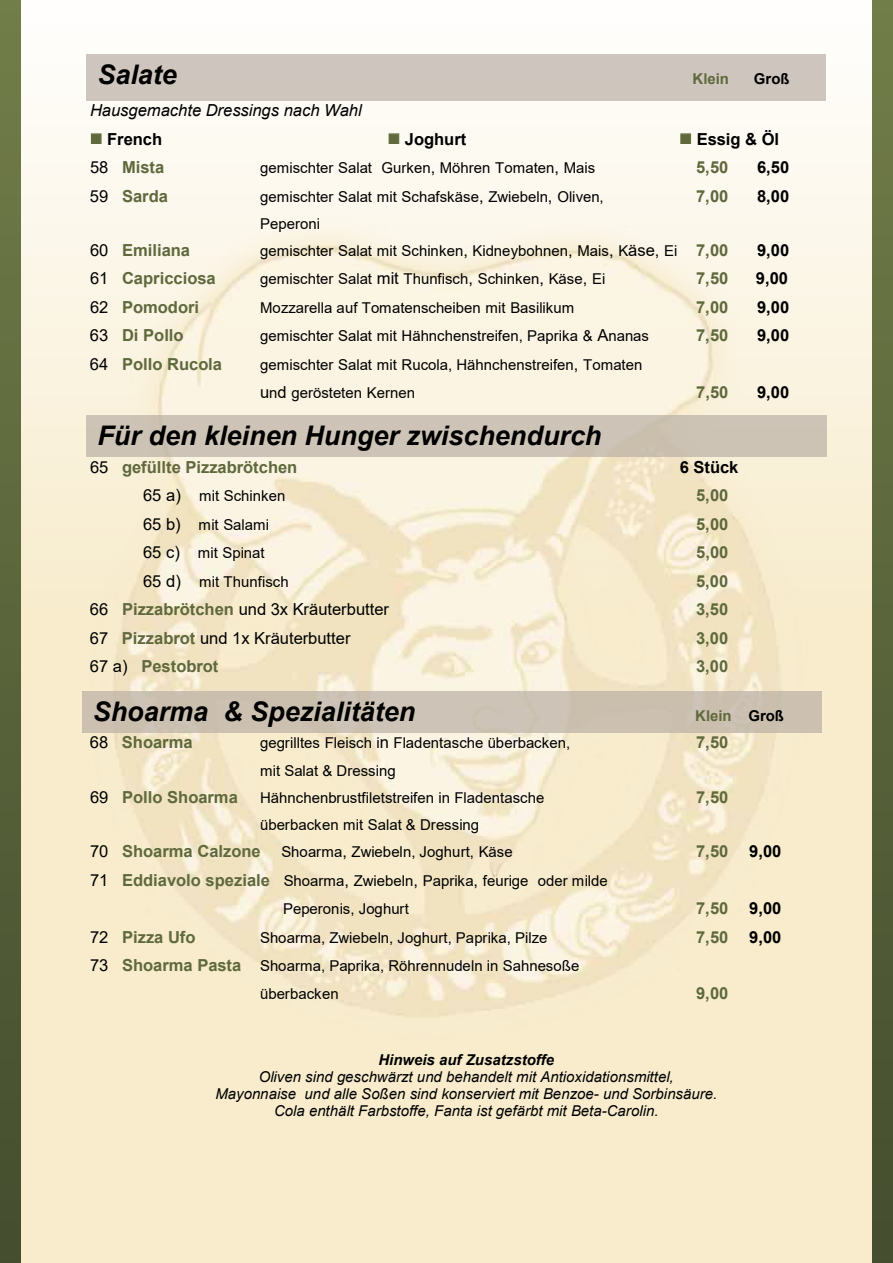
<style>
.page{position:relative;width:893px;height:1263px;background:#fff}
.page>*{position:absolute;margin:0;border:0;box-sizing:border-box;transform-origin:0 0}
.t1{font:italic 700 27px "Arial";color:#000}
.t2{font:700 16.5px "Arial";color:#5f693c}
.t3{font:700 16.5px "Arial";color:#000}
.t4{font:16.5px "Arial";color:#000}
.t5{font:italic 16.5px "Arial";color:#000}
.t6{font:15px/28.5px "Arial";color:#000}
.t7{font:italic 15px/17.2px "Arial";color:#000;text-align:center}
.t8{font:italic 700 15px "Arial";letter-spacing:.005em;color:#000}
.t9{font:700 15px "Arial";color:#5f693c}
.t10{font:700 15px "Arial";color:#000}
.s1{color:#5f693c}
.s2{font-weight:400;color:#000}
.s3{font-size:16.5px}
.s4{font-weight:700;font-size:16.5px;color:#5f693c}
.s5{font-weight:700;color:#5f693c}
.s6{color:#000}
</style>
<div class="page">
<div style="left:0;top:0;width:21px;height:1263px;background:linear-gradient(to bottom,#717d48,#444d2e)"></div>
<div style="left:872px;top:0;width:21px;height:1263px;background:linear-gradient(to bottom,#717d48,#444d2e)"></div>
<div style="left:82px;top:690px;width:739px;height:42px;background:#ccc1b1"></div>
<div style="left:87px;top:54px;width:739px;height:46px;background:#cec6be"></div>
<div style="left:87px;top:415px;width:740px;height:42px;background:#cdc4b7"></div>
<h1 class="t1" style="left:97px;top:57px;width:81px">Salate</h1>
<p class="t9" style="left:692px;top:69px;width:38px">Klein</p>
<p class="t10" style="left:754px;top:69px;width:37px">Groß</p>
<p class="t5" style="left:90px;top:100px;width:273px">Hausgemachte Dressings nach Wahl</p>
<p class="t3" style="left:90px;top:127px;width:74px"><span class="s1">■</span> French</p>
<p class="t3" style="left:388px;top:127px;width:80px"><span class="s1">■</span> Joghurt</p>
<p class="t3" style="left:680px;top:127px;width:101px"><span class="s1">■</span> Essig &amp; Öl</p>
<p class="t2" style="left:90px;top:156px;width:76px"><span class="s2">58</span> Mista</p>
<p class="t6" style="left:260px;top:153px;width:337px">gemischter Salat Gurken<span class="s3">,</span> Möhren Tomaten<span class="s3">,</span> Mais</p>
<p class="t2" style="left:696px;top:156px;width:34px">5,50</p>
<p class="t3" style="left:757px;top:156px;width:34px">6,50</p>
<p class="t2" style="left:90px;top:184px;width:79px"><span class="s2">59</span> Sarda</p>
<p class="t6" style="left:260px;top:182px;width:345px">gemischter Salat mit Schafskäse<span class="s3">,</span> Zwiebeln<span class="s3">,</span> Oliven,</p>
<p class="t2" style="left:696px;top:184px;width:34px">7,00</p>
<p class="t3" style="left:757px;top:184px;width:34px">8,00</p>
<p class="t6" style="left:260px;top:209px;width:62px">Peperoni</p>
<p class="t2" style="left:90px;top:238px;width:102px"><span class="s2">60</span> Emiliana</p>
<p class="t6" style="left:260px;top:236px;width:470px">gemischter Salat mit Schinken<span class="s3">,</span> Kidneybohnen<span class="s3">,</span> Mais<span class="s3">,</span> K<span class="s3">äse,</span> Ei <span class="s4">7,00</span></p>
<p class="t3" style="left:757px;top:238px;width:34px">9,00</p>
<p class="t2" style="left:90px;top:267px;width:127px"><span class="s2">61</span> Capricciosa</p>
<p class="t6" style="left:260px;top:265px;width:347px">gemischter Salat <span class="s3">mit</span> Thunfisch<span class="s3">,</span> Schinken<span class="s3">,</span> Käse<span class="s3">,</span> Ei</p>
<p class="t2" style="left:696px;top:267px;width:34px">7,50</p>
<p class="t3" style="left:756px;top:267px;width:34px">9,00</p>
<p class="t2" style="left:90px;top:295px;width:111px"><span class="s2">62</span> Pomodori</p>
<p class="t6" style="left:260px;top:293px;width:316px">Mozzarella auf Tomatenscheiben mit Basilikum</p>
<p class="t2" style="left:696px;top:295px;width:34px">7,00</p>
<p class="t3" style="left:757px;top:295px;width:34px">9,00</p>
<p class="t2" style="left:90px;top:324px;width:95px"><span class="s2">63</span> Di Pollo</p>
<p class="t6" style="left:260px;top:322px;width:390px">gemischter Salat mit Hähnchenstreifen, Paprika &amp; <span class="s3">A</span>nanas</p>
<p class="t2" style="left:696px;top:324px;width:34px">7,50</p>
<p class="t3" style="left:757px;top:324px;width:34px">9,00</p>
<p class="t2" style="left:90px;top:352px;width:134px"><span class="s2">64</span> Pollo Rucola</p>
<p class="t6" style="left:260px;top:350px;width:384px">gemischter Salat mit Rucola, Hähnchenstreifen<span class="s3">,</span> Tomaten <span class="s3">u</span>n<span class="s3">d</span> gerösteten Kernen</p>
<p class="t2" style="left:696px;top:381px;width:34px">7,50</p>
<p class="t3" style="left:757px;top:381px;width:34px">9,00</p>
<h1 class="t1" style="left:97px;top:418px;width:505px">Für den kleinen Hunger zwischendurch</h1>
<p class="t2" style="left:90px;top:455px;width:209px"><span class="s2">65</span> gefüllte Pizzabrötchen</p>
<p class="t3" style="left:680px;top:455px;width:60px">6 Stück</p>
<p class="t6" style="left:143px;top:482px;width:144px"><span class="s3">65 a)</span> mit Schinken</p>
<p class="t2" style="left:696px;top:484px;width:34px">5,00</p>
<p class="t6" style="left:143px;top:510px;width:128px"><span class="s3">65 b)</span> mit Salami</p>
<p class="t2" style="left:696px;top:512px;width:34px">5,00</p>
<p class="t6" style="left:143px;top:539px;width:123px"><span class="s3">65 c)</span> mit Spinat</p>
<p class="t2" style="left:696px;top:541px;width:34px">5,00</p>
<p class="t6" style="left:143px;top:567px;width:147px"><span class="s3">65 d)</span> mit Thunfisch</p>
<p class="t2" style="left:696px;top:569px;width:34px">5,00</p>
<p class="t4" style="left:90px;top:598px;width:301px">66 <span class="s5">Pizzabrötchen</span> und 3x Kräuterbutter</p>
<p class="t2" style="left:696px;top:598px;width:34px">3,50</p>
<p class="t4" style="left:90px;top:626px;width:262px">67 <span class="s5">Pizzabrot</span> und 1x Kräuterbutter</p>
<p class="t2" style="left:696px;top:626px;width:34px">3,00</p>
<p class="t2" style="left:90px;top:655px;width:130px"><span class="s2">67 a)</span> Pestobrot</p>
<p class="t2" style="left:696px;top:655px;width:34px">3,00</p>
<h1 class="t1" style="left:93px;top:693px;width:324px">Shoarma &amp; Spezialitäten</h1>
<p class="t9" style="left:695px;top:705px;width:90px">Klein <span class="s6">Groß</span></p>
<p class="t2" style="left:90px;top:731px;width:104px"><span class="s2">68</span> Shoarma</p>
<p class="t6" style="left:260px;top:729px;width:312px">gegrilltes Fleisch i<span class="s3">n</span> Fladentasche überbacken,</p>
<p class="t2" style="left:696px;top:731px;width:34px">7,50</p>
<p class="t6" style="left:260px;top:756px;width:137px">mit Salat &amp; Dressing</p>
<p class="t2" style="left:90px;top:785px;width:149px"><span class="s2">69</span> Pollo Shoarma</p>
<p class="t6" style="left:260px;top:783px;width:286px">Hähnchenbrustfiletstreifen in Fladentasche</p>
<p class="t2" style="left:696px;top:785px;width:34px">7,50</p>
<p class="t6" style="left:90px;top:811px;width:424px;line-height:27.2px;text-indent:170px">überbacken mit Salat &amp; Dressing<br><span class="s3">70</span> <span class="s4">Shoarma Calzone</span> Shoarma<span class="s3">,</span> Zwiebeln, Joghurt, Käse</p>
<p class="t2" style="left:696px;top:840px;width:34px">7,50</p>
<p class="t3" style="left:749px;top:840px;width:34px">9,00</p>
<p class="t6" style="left:90px;top:866px;width:519px;text-align:center"><span class="s3">71</span> <span class="s4">Eddiavolo speziale</span> Shoarma<span class="s3">,</span> Zwiebeln<span class="s3">,</span> Paprika<span class="s3">,</span> feurige oder milde<br>Peperonis, Joghurt</p>
<p class="t2" style="left:696px;top:897px;width:34px">7,50</p>
<p class="t3" style="left:749px;top:897px;width:34px">9,00</p>
<p class="t2" style="left:90px;top:925px;width:107px"><span class="s2">72</span> Pizza Ufo</p>
<p class="t6" style="left:260px;top:923px;width:289px">Shoarma, Zwiebeln, Joghurt, Paprika, Pilze</p>
<p class="t2" style="left:696px;top:925px;width:34px">7,50</p>
<p class="t3" style="left:749px;top:925px;width:34px">9,00</p>
<p class="t6" style="left:260px;top:951px;width:321px;text-indent:-170px"><span class="s3">73</span> <span class="s4">Shoarma Pasta</span> Shoarma, Paprika, Röhrennudeln in Sahnesoße überbacken</p>
<p class="t2" style="left:696px;top:982px;width:34px">9,00</p>
<p class="t8" style="left:378px;top:1049px;width:177px">Hinweis auf Zusatzstoffe</p>
<p class="t7" style="left:215px;top:1068px;width:503px">Oliven sind geschwärzt und behandelt mit Antioxidationsmittel,<br>Mayonnaise und alle Soßen sind konserviert mit Benzoe- und Sorbinsäure.<br>Cola enthält Farbstoffe, Fanta ist gefärbt mit Beta-Carolin.</p>
</div>
